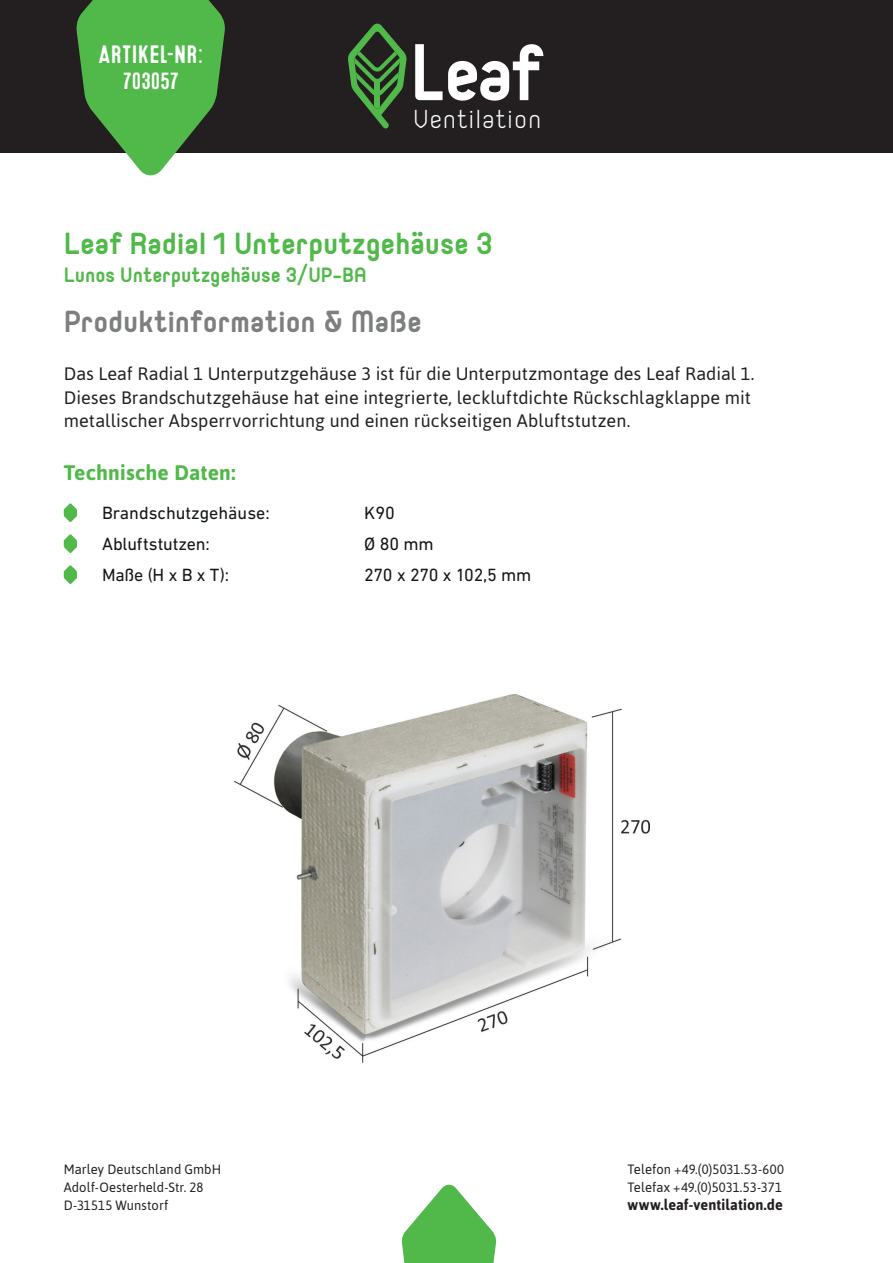
<style>
.page{position:relative;width:893px;height:1263px;background:#fff}
.page>*{position:absolute;margin:0;border:0;box-sizing:border-box;transform-origin:0 0}
.t1{font:700 37.5px "Orev";color:#50b949}
.t2{font:700 37.5px "Orev";color:#7d7f7f}
.t3{font:300 31.95px "Orev";letter-spacing:.03em;color:#fff}
.t4{font:700 25.5px "Orev";color:#50b949}
.t5{font:25.2px "Microbrew Soft One";letter-spacing:-.005em;color:#fff}
.t6{font:23.4px "Microbrew Soft One";letter-spacing:.005em;color:#fff}
.t7{font:700 21px "Asap";letter-spacing:.01em;color:#50b949}
.t8{font:18px/23.4px "Asap";letter-spacing:.005em;color:#231f20}
.t9{font:18px "DIN Next LT Pro";color:#121617}
.t10{font:18px "DIN Next LT Pro";letter-spacing:-.025em;color:#121617}
.t11{font:700 15px "Asap";letter-spacing:.01em;color:#231f20;scale:.96 1}
.t12{font:13.5px/18px "Asap";letter-spacing:.01em;color:#231f20;scale:.96 1}
</style>
<div class="page">
<div style="left:0;top:0;width:893px;height:153px;background:#231f20"></div>
<svg style="left:415px;top:44px;width:128px;height:57px"></svg>
<svg style="left:348px;top:24px;width:59px;height:104px"></svg>
<svg style="left:76px;top:0;width:149px;height:175px"></svg>
<svg style="left:64px;top:503px;width:13px;height:19px"></svg>
<svg style="left:64px;top:534px;width:13px;height:19px"></svg>
<svg style="left:64px;top:565px;width:13px;height:19px"></svg>
<img style="left:234px;top:693px;width:416px;height:370px">
<svg style="left:401px;top:1185px;width:96px;height:78px"></svg>
<h3 class="t5" style="left:98px;top:40px;width:107px">ARTIKEL-NR:</h3>
<p class="t6" style="left:123px;top:68px;width:57px">703057</p>
<h2 class="t3" style="left:413px;top:102px;width:130px">Ventilation</h2>
<h1 class="t1" style="left:64px;top:221px;width:431px">Leaf Radial 1 Unterputzgehäuse 3</h1>
<h3 class="t4" style="left:64px;top:260px;width:304px">Lunos Unterputzgehäuse 3/UP-BA</h3>
<h1 class="t2" style="left:64px;top:299px;width:359px">Produktinformation &amp; Maße</h1>
<p class="t8" style="left:64px;top:361px;width:692px">Das Leaf Radial 1 Unterputzgehäuse 3 ist für die Unterputzmontage des Leaf Radial 1.<br>Dieses Brandschutzgehäuse hat eine integrierte, leckluftdichte Rückschlagklappe mit metallischer Absperrvorrichtung und einen rückseitigen Abluftstutzen.</p>
<p class="t7" style="left:64px;top:459px;width:173px">Technische Daten:</p>
<p class="t9" style="left:102px;top:503px;width:169px">Brandschutzgehäuse:</p>
<p class="t9" style="left:364px;top:503px;width:32px">K90</p>
<p class="t9" style="left:102px;top:534px;width:109px">Abluftstutzen:</p>
<p class="t9" style="left:364px;top:534px;width:71px">Ø 80 mm</p>
<p class="t9" style="left:102px;top:565px;width:129px">Maße (H x B x T):</p>
<p class="t10" style="left:364px;top:565px;width:169px">270 x 270 x 102,5 mm</p>
<p class="t12" style="left:64px;top:1160px;width:166px">Marley Deutschland GmbH<br>Adolf-Oesterheld-Str. 28<br>D-31515 Wunstorf</p>
<p class="t12" style="left:628px;top:1160px;width:165px">Telefon +49.(0)5031.53-600<br>Telefax +49.(0)5031.53-371</p>
<p class="t11" style="left:628px;top:1195px;width:163px">www.leaf-ventilation.de</p>
</div>
